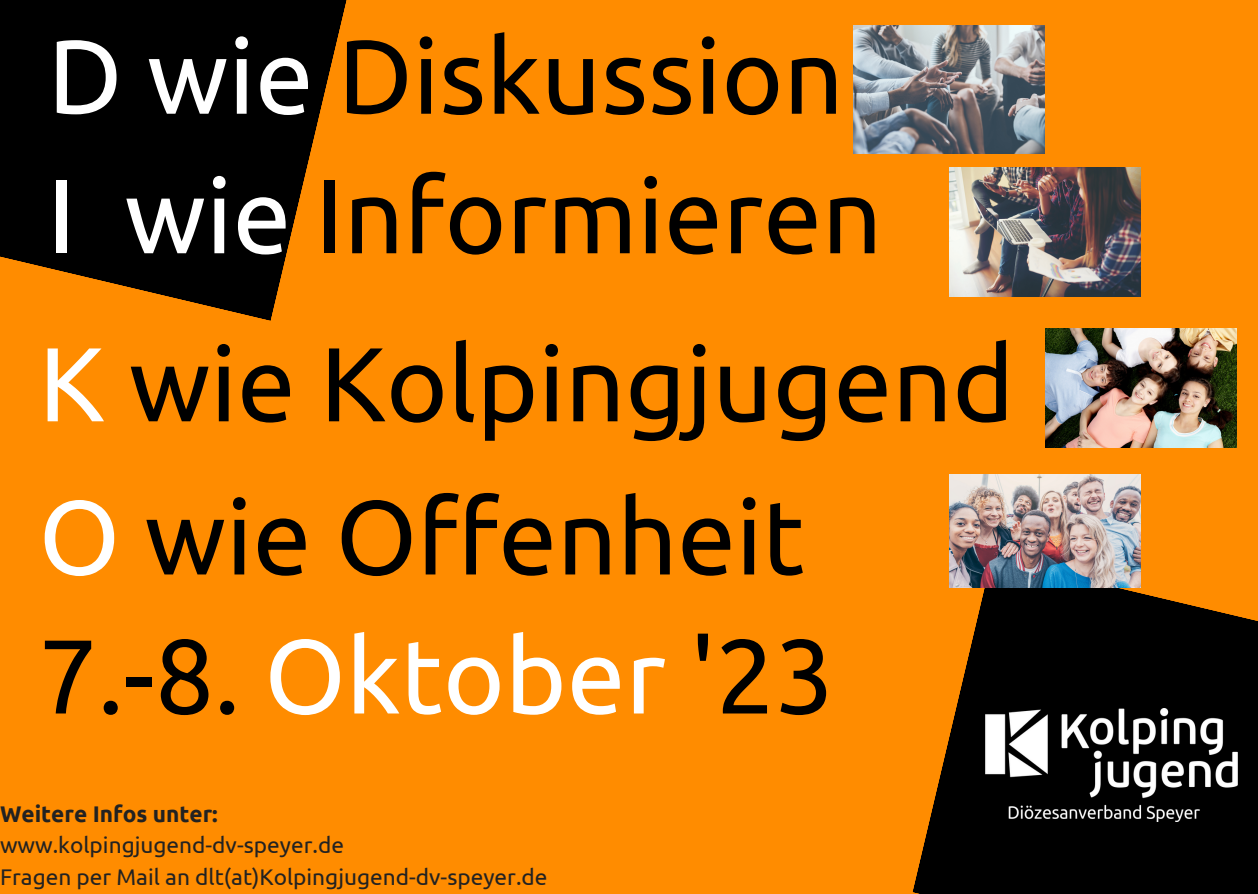
<style>
.page{position:relative;width:1258px;height:894px;background:#fff}
.page>*{position:absolute;margin:0;border:0;box-sizing:border-box;transform-origin:0 0}
.t1{font:105px "Ubuntu";color:#000}
.t2{font:22.5px "Ubuntu";color:#222}
.t3{font:700 22.5px "Ubuntu";color:#222}
.s1{color:#fff}
</style>
<div class="page">
<div style="left:0;top:0;width:1258px;height:893px;background:#ff8c00"></div>
<svg style="left:912px;top:557px;width:346px;height:336px;fill:#000"></svg>
<img style="left:853px;top:25px;width:191px;height:129px">
<svg style="left:0;top:0;width:347px;height:321px;fill:#000"></svg>
<img style="left:949px;top:168px;width:191px;height:128px">
<img style="left:1045px;top:328px;width:191px;height:119px">
<img style="left:949px;top:474px;width:191px;height:113px">
<img style="left:985px;top:708px;width:252px;height:113px">
<p class="t1" style="left:48px;top:16px;width:797px"><span class="s1">D wie</span> Diskussion</p>
<p class="t1" style="left:48px;top:155px;width:836px"><span class="s1">I wie</span> Informieren</p>
<p class="t1" style="left:39px;top:323px;width:977px"><span class="s1">K</span> wie Kolpingjugend</p>
<p class="t1" style="left:39px;top:476px;width:767px"><span class="s1">O</span> wie Offenheit</p>
<p class="t1" style="left:39px;top:615px;width:797px">7.-8. <span class="s1">Oktober</span> '23</p>
<p class="t3" style="left:0;top:800px;width:219px">Weitere Infos unter:</p>
<p class="t2" style="left:0;top:832px;width:345px">www.kolpingjugend-dv-speyer.de</p>
<p class="t2" style="left:0;top:863px;width:549px">Fragen per Mail an dlt(at)Kolpingjugend-dv-speyer.de</p>
</div>
